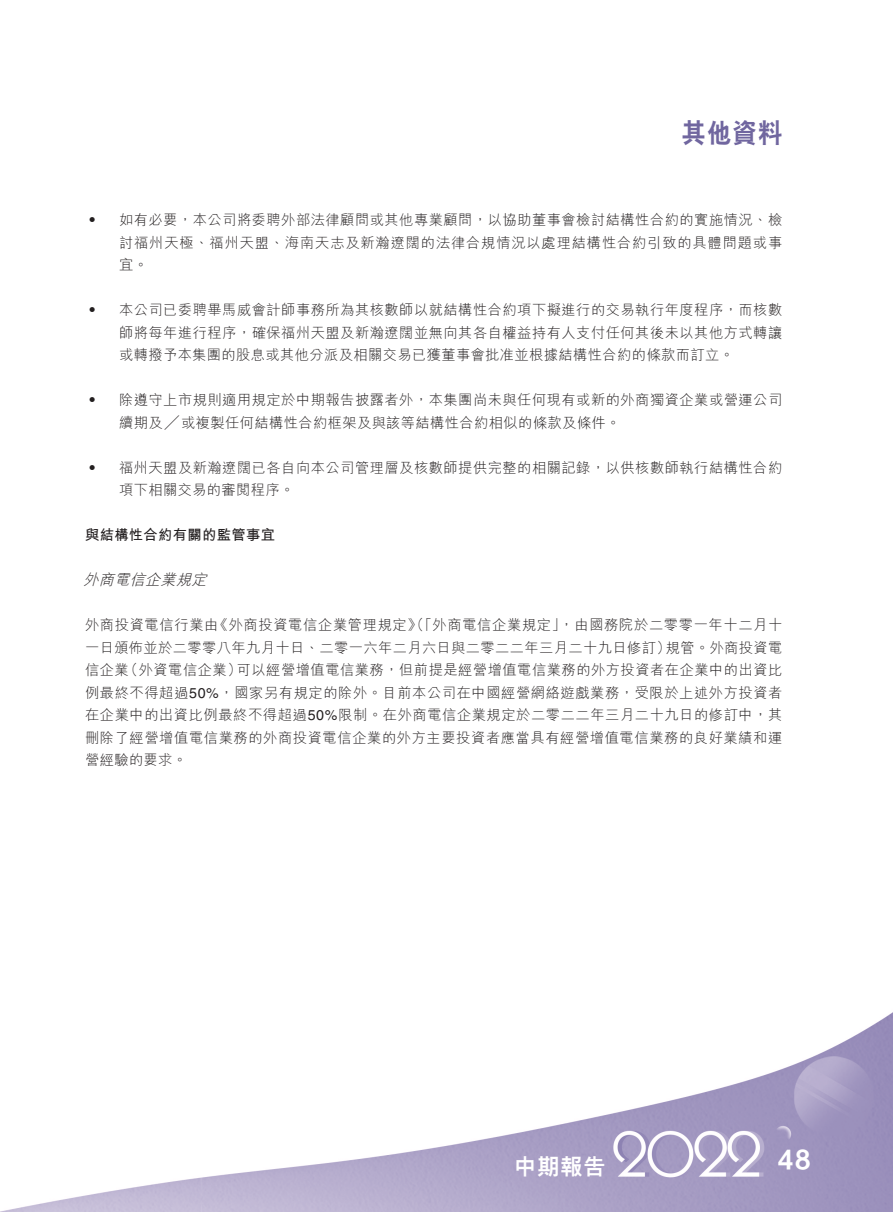
<style>
.page{position:relative;width:893px;height:1212px;background:#fff}
.page>*{position:absolute;margin:0;border:0;box-sizing:border-box;transform-origin:0 0}
.t1{font:800 27px "C Hei 2 HK";color:#70669f;scale:.9 1}
.t2{font:800 27px "M Hei HK";color:#fff}
.t3{font:800 22.5px "M Hei HK";color:#fff}
.t4{font:italic 300 15px "M Hei HK";color:#231f20}
.t5{font:300 14.25px/22.5px "M Hei HK";letter-spacing:.035em;color:#231f20;text-align:justify}
.t6{font:700 14.25px "M Hei HK";letter-spacing:.03em;color:#231f20}
.s1{font-family:"Helvetica LT Std";font-weight:400}
</style>
<div class="page">
<img style="left:0;top:1012px;width:893px;height:200px">
<h1 class="t1" style="left:682px;top:115px;width:114px">其他資料</h1>
<p class="t5" style="left:85px;top:209px;width:16px">‧</p>
<p class="t5" style="left:119px;top:209px;width:665px">如有必要，本公司將委聘外部法律顧問或其他專業顧問，以協助董事會檢討結構性合約的實施情況、檢討福州天極、福州天盟、海南天志及新瀚遼闊的法律合規情況以處理結構性合約引致的具體問題或事宜。</p>
<p class="t5" style="left:85px;top:299px;width:16px">‧</p>
<p class="t5" style="left:119px;top:299px;width:665px">本公司已委聘畢馬威會計師事務所為其核數師以就結構性合約項下擬進行的交易執行年度程序，而核數師將每年進行程序，確保福州天盟及新瀚遼闊並無向其各自權益持有人支付任何其後未以其他方式轉讓或轉撥予本集團的股息或其他分派及相關交易已獲董事會批准並根據結構性合約的條款而訂立。</p>
<p class="t5" style="left:85px;top:389px;width:16px">‧</p>
<p class="t5" style="left:119px;top:389px;width:665px">除遵守上市規則適用規定於中期報告披露者外，本集團尚未與任何現有或新的外商獨資企業或營運公司續期及╱或複製任何結構性合約框架及與該等結構性合約相似的條款及條件。</p>
<p class="t5" style="left:85px;top:456px;width:16px">‧</p>
<p class="t5" style="left:119px;top:456px;width:665px">福州天盟及新瀚遼闊已各自向本公司管理層及核數師提供完整的相關記錄，以供核數師執行結構性合約項下相關交易的審閱程序。</p>
<p class="t6" style="left:85px;top:525px;width:192px">與結構性合約有關的監管事宜</p>
<p class="t4" style="left:84px;top:572px;width:128px">外商電信企業規定</p>
<p class="t5" style="left:85px;top:614px;width:699px">外商投資電信行業由《外商投資電信企業管理規定》（「外商電信企業規定」，由國務院於二零零一年十二月十一日頒佈並於二零零八年九月十日、二零一六年二月六日與二零二二年三月二十九日修訂）規管。外商投資電信企業（外資電信企業）可以經營增值電信業務，但前提是經營增值電信業務的外方投資者在企業中的出資比例最終不得超過<span class="s1">50%</span>，國家另有規定的除外。目前本公司在中國經營網絡遊戲業務，受限於上述外方投資者在企業中的出資比例最終不得超過<span class="s1">50%</span>限制。在外商電信企業規定於二零二二年三月二十九日的修訂中，其刪除了經營增值電信業務的外商投資電信企業的外方主要投資者應當具有經營增值電信業務的良好業績和運營經驗的要求。</p>
<h2 class="t3" style="left:514px;top:1155px;width:93px">中期報告</h2>
<h1 class="t2" style="left:777px;top:1146px;width:36px">48</h1>
</div>
